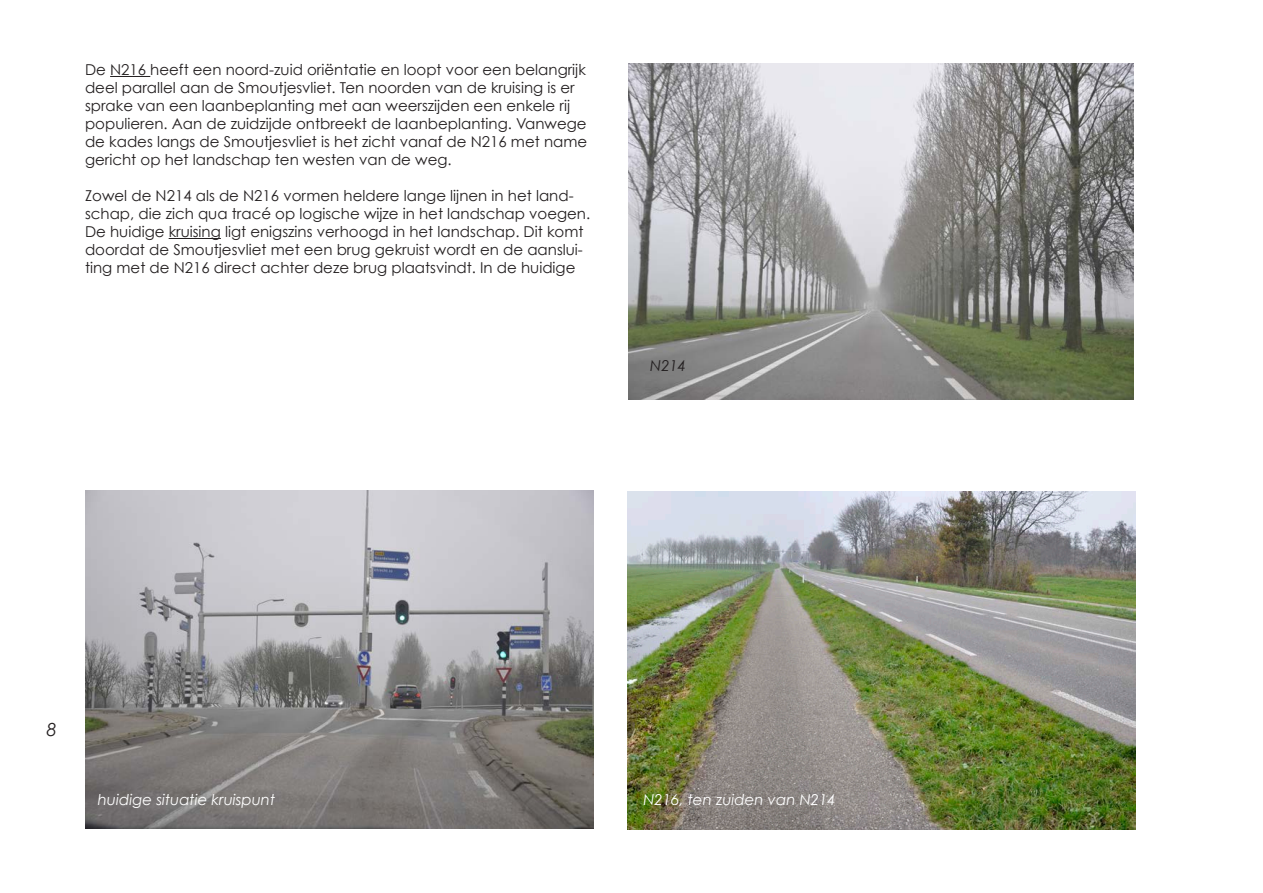
<style>
.page{position:relative;width:1263px;height:893px;background:#fff}
.page>*{position:absolute;margin:0;border:0;box-sizing:border-box;transform-origin:0 0}
.t1{font:italic 18px "Century Gothic";color:#231f20}
.t2{font:15px/18px "Century Gothic";color:#231f20}
.t3{font:italic 15px "Century Gothic";color:#fff}
.t4{font:italic 15px "Century Gothic";color:#231f20}
</style>
<div class="page">
<img style="left:85px;top:491px;width:508px;height:337px">
<img style="left:629px;top:64px;width:504px;height:335px">
<img style="left:627px;top:492px;width:508px;height:337px">
<hr style="left:110px;top:76px;width:40px;height:1px;background:#231f20">
<hr style="left:169px;top:238px;width:52px;height:1px;background:#231f20">
<p class="t2" style="left:85px;top:60px;width:504px">De N216 heeft een noord-zuid oriëntatie en loopt voor een belangrijk deel parallel aan de Smoutjesvliet. Ten noorden van de kruising is er sprake van een laanbeplanting met aan weerszijden een enkele rij populieren. Aan de zuidzijde ontbreekt de laanbeplanting. Vanwege de kades langs de Smoutjesvliet is het zicht vanaf de N216 met name gericht op het landschap ten westen van de weg.</p>
<p class="t2" style="left:85px;top:186px;width:507px">Zowel de N214 als de N216 vormen heldere lange lijnen in het land&shy;schap, die zich qua tracé op logische wijze in het landschap voegen.<br>De huidige kruising ligt enigszins verhoogd in het landschap. Dit komt doordat de Smoutjesvliet met een brug gekruist wordt en de aanslui&shy;ting met de N216 direct achter deze brug plaatsvindt. In de huidige</p>
<p class="t4" style="left:650px;top:357px;width:38px">N214</p>
<p class="t1" style="left:47px;top:719px;width:11px">8</p>
<p class="t3" style="left:98px;top:791px;width:179px">huidige situatie kruispunt</p>
<p class="t3" style="left:643px;top:791px;width:194px">N216, ten zuiden van N214</p>
</div>
